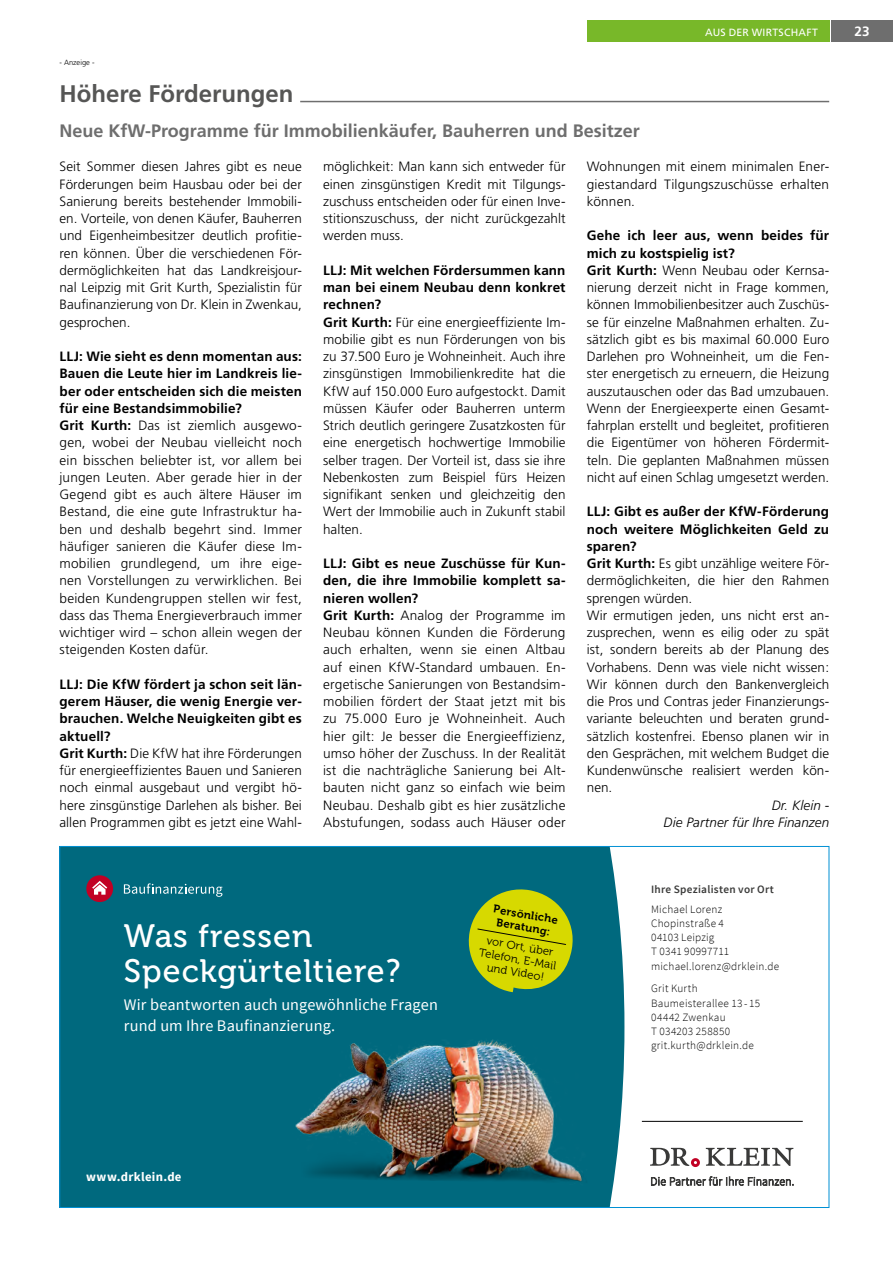
<style>
.page{position:relative;width:893px;height:1263px;background:#fff}
.page>*{position:absolute;margin:0;border:0;box-sizing:border-box;transform-origin:0 0}
.t1{font:32.4px/35.2px "Museo 500";letter-spacing:.03em;color:#fff}
.t2{font:700 24px "Frutiger";color:#565655}
.t3{font:700 18px "Frutiger";color:#6e6e6e}
.t4{font:16.2px/20.5px "Source Sans Pro";letter-spacing:.005em;color:#fff}
.t5{font:300 13.5px/17.2px "Frutiger";letter-spacing:.005em;color:#000}
.t6{font:italic 300 13.5px/17.2px "Frutiger";letter-spacing:.005em;color:#000;text-align:right}
.t7{font:700 13.5px "Frutiger";color:#fff}
.t8{font:700 12.75px "Source Sans Pro";letter-spacing:.025em;color:#fff}
.t9{font:11.4px/12.9px "Museo 300";color:#000;text-align:center}
.t10{font:300 11.25px/14.2px "Source Sans Pro";letter-spacing:.025em;color:#000}
.t11{font:600 11.25px "Source Sans Pro";letter-spacing:.025em;color:#3a3a39}
.t12{font:11.1px/12.8px "Museo 700";color:#000;text-align:center}
.t13{font:10.5px "Frutiger Roman";letter-spacing:.02em;color:#fff}
.t14{font:300 7.5px "Frutiger";color:#000}
.s1{font-weight:700}
</style>
<div class="page">
<div style="left:587px;top:20px;width:242px;height:22px;background:#78b829"></div>
<div style="left:831px;top:20px;width:62px;height:22px;background:#6e6e6e"></div>
<hr style="left:300px;top:101px;width:529px;height:1px;background:#6e6e6e">
<div style="left:62px;top:848px;width:562px;height:358px;background:#00697e"></div>
<img style="left:287px;top:1037px;width:301px;height:149px">
<svg style="left:465px;top:885px;width:112px;height:107px;background:#93b526"></svg>
<hr style="left:642px;top:1121px;width:161px;height:1px;background:#000">
<svg style="left:650px;top:1148px;width:50px;height:19px"></svg>
<svg style="left:706px;top:1148px;width:87px;height:18px"></svg>
<svg style="left:651px;top:1176px;width:142px;height:9px"></svg>
<svg style="left:124px;top:883px;width:98px;height:14px"></svg>
<div style="left:86px;top:875px;width:27px;height:27px;background:#c10024;border-radius:50%"></div>
<svg style="left:92px;top:881px;width:15px;height:14px"></svg>
<p class="t14" style="left:60px;top:58px;width:37px">- Anzeige -</p>
<p class="t13" style="left:705px;top:26px;width:114px">AUS DER WIRTSCHAFT</p>
<p class="t7" style="left:855px;top:23px;width:17px">23</p>
<h2 class="t2" style="left:60px;top:80px;width:235px">Höhere Förderungen</h2>
<h3 class="t3" style="left:60px;top:120px;width:582px">Neue KfW-Programme für Immobilienkäufer, Bauherren und Besitzer</h3>
<p class="t5" style="left:60px;top:158px;width:244px;text-align:justify">Seit Sommer diesen Jahres gibt es neue Förderungen beim Hausbau oder bei der Sanierung bereits bestehender Immobili&shy;en. Vorteile, von denen Käufer, Bauherren und Eigenheimbesitzer deutlich profitie&shy;ren können. Über die verschiedenen För&shy;dermöglichkeiten hat das Landkreisjour&shy;nal Leipzig mit Grit Kurth, Spezialistin für Baufinanzierung von Dr. Klein in Zwenkau, gesprochen.</p>
<p class="t5" style="left:60px;top:348px;width:244px"><span class="s1">LLJ: Wie sieht es denn momentan aus:<br>Bauen die Leute hier im Landkreis lie&shy;ber oder entscheiden sich die meisten für eine Bestandsimmobilie?<br>Grit Kurth:</span> Das ist ziemlich ausgewo&shy;gen, wobei der Neubau vielleicht noch ein bisschen beliebter ist, vor allem bei jungen Leuten. Aber gerade hier in der Gegend gibt es auch ältere Häuser im Bestand, die eine gute Infrastruktur ha&shy;ben und deshalb begehrt sind. Immer häufiger sanieren die Käufer diese Im&shy;mobilien grundlegend, um ihre eige&shy;nen Vorstellungen zu verwirklichen. Bei beiden Kundengruppen stellen wir fest, dass das Thema Energieverbrauch immer wichtiger wird – schon allein wegen der steigenden Kosten dafür.</p>
<p class="t5" style="left:60px;top:676px;width:244px"><span class="s1">LLJ: Die KfW fördert ja schon seit län&shy;gerem Häuser, die wenig Energie ver&shy;brauchen. Welche Neuigkeiten gibt es aktuell?<br>Grit Kurth:</span> Die KfW hat ihre Förderungen für energieeffizientes Bauen und Sanieren noch einmal ausgebaut und vergibt hö&shy;here zinsgünstige Darlehen als bisher. Bei allen Programmen gibt es jetzt eine Wahl-</p>
<p class="t5" style="left:323px;top:158px;width:244px;text-align:justify">möglichkeit: Man kann sich entweder für einen zinsgünstigen Kredit mit Tilgungs&shy;zuschuss entscheiden oder für einen Inve&shy;stitionszuschuss, der nicht zurückgezahlt werden muss.</p>
<p class="t5" style="left:323px;top:262px;width:244px"><span class="s1">LLJ: Mit welchen Fördersummen kann man bei einem Neubau denn konkret rechnen?<br>Grit Kurth:</span> Für eine energieeffiziente Im&shy;mobilie gibt es nun Förderungen von bis zu 37.500 Euro je Wohneinheit. Auch ihre zinsgünstigen Immobilienkredite hat die KfW auf 150.000 Euro aufgestockt. Damit müssen Käufer oder Bauherren unterm Strich deutlich geringere Zusatzkosten für eine energetisch hochwertige Immobilie selber tragen. Der Vorteil ist, dass sie ihre Nebenkosten zum Beispiel fürs Heizen signifikant senken und gleichzeitig den Wert der Immobilie auch in Zukunft stabil halten.</p>
<p class="t5" style="left:323px;top:555px;width:244px"><span class="s1">LLJ: Gibt es neue Zuschüsse für Kun&shy;den, die ihre Immobilie komplett sa&shy;nieren wollen?<br>Grit Kurth:</span> Analog der Programme im Neubau können Kunden die Förderung auch erhalten, wenn sie einen Altbau auf einen KfW-Standard umbauen. En&shy;ergetische Sanierungen von Bestandsim&shy;mobilien fördert der Staat jetzt mit bis zu 75.000 Euro je Wohneinheit. Auch hier gilt: Je besser die Energieeffizienz, umso höher der Zuschuss. In der Realität ist die nachträgliche Sanierung bei Alt&shy;bauten nicht ganz so einfach wie beim Neubau. Deshalb gibt es hier zusätzliche Abstufungen, sodass auch Häuser oder</p>
<p class="t5" style="left:587px;top:158px;width:244px;text-align:justify">Wohnungen mit einem minimalen Ener&shy;giestandard Tilgungszuschüsse erhalten können.</p>
<p class="t5" style="left:587px;top:227px;width:244px"><span class="s1">Gehe ich leer aus, wenn beides für mich zu kostspielig ist?<br>Grit Kurth:</span> Wenn Neubau oder Kernsa&shy;nierung derzeit nicht in Frage kommen, können Immobilienbesitzer auch Zuschüs&shy;se für einzelne Maßnahmen erhalten. Zu&shy;sätzlich gibt es bis maximal 60.000 Euro Darlehen pro Wohneinheit, um die Fen&shy;ster energetisch zu erneuern, die Heizung auszutauschen oder das Bad umzubauen.<br>Wenn der Energieexperte einen Gesamt&shy;fahrplan erstellt und begleitet, profitieren die Eigentümer von höheren Fördermit&shy;teln. Die geplanten Maßnahmen müssen nicht auf einen Schlag umgesetzt werden.</p>
<p class="t5" style="left:587px;top:503px;width:244px"><span class="s1">LLJ: Gibt es außer der KfW-Förderung noch weitere Möglichkeiten Geld zu sparen?<br>Grit Kurth:</span> Es gibt unzählige weitere För&shy;dermöglichkeiten, die hier den Rahmen sprengen würden.<br>Wir ermutigen jeden, uns nicht erst an&shy;zusprechen, wenn es eilig oder zu spät ist, sondern bereits ab der Planung des Vorhabens. Denn was viele nicht wissen:<br>Wir können durch den Bankenvergleich die Pros und Contras jeder Finanzierungs&shy;variante beleuchten und beraten grund&shy;sätzlich kostenfrei. Ebenso planen wir in den Gesprächen, mit welchem Budget die Kundenwünsche realisiert werden kön&shy;nen.</p>
<p class="t6" style="left:664px;top:797px;width:167px">Dr. Klein -<br>Die Partner für Ihre Finanzen</p>
<h1 class="t1" style="left:124px;top:918px;width:278px">Was fressen<br>Speckgürteltiere?</h1>
<p class="t4" style="left:124px;top:995px;width:316px">Wir beantworten auch ungewöhnliche Fragen rund um Ihre Baufinanzierung.</p>
<p class="t12" style="left:495px;top:902px;width:67px;rotate:10deg">Persönliche<br>Beratung:</p>
<p class="t9" style="left:483px;top:933px;width:80px;rotate:10deg">vor Ort, über<br>Telefon, E-Mail und Video!</p>
<p class="t8" style="left:86px;top:1168px;width:97px">www.drklein.de</p>
<p class="t11" style="left:651px;top:883px;width:124px">Ihre Spezialisten vor Ort</p>
<p class="t10" style="left:651px;top:902px;width:130px">Michael Lorenz<br>Chopinstraße 4<br>04103 Leipzig<br>T 0341 90997711 michael.lorenz@drklein.de</p>
<p class="t10" style="left:651px;top:981px;width:111px">Grit Kurth<br>Baumeisterallee 13 - 15<br>04442 Zwenkau<br>T 034203 258850 grit.kurth@drklein.de</p>
</div>
